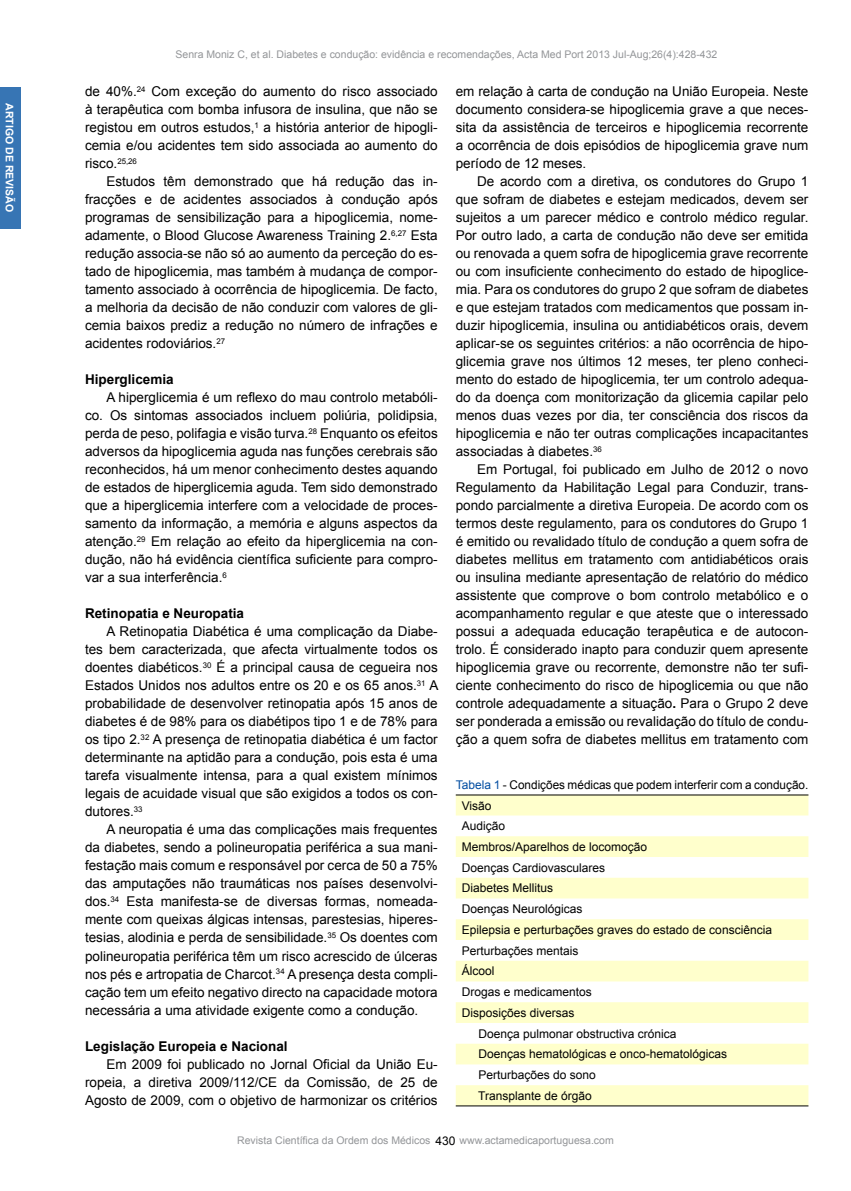
<style>
.page{position:relative;width:851px;height:1191px;background:#fff}
.page>*{position:absolute;margin:0;border:0;box-sizing:border-box;transform-origin:0 0}
.t1{font:13.5px/18px "Arial";color:#000;text-align:justify}
.t2{font:700 13.5px "Arial";color:#000}
.t3{font:12px "Arial";color:#000}
.t4{font:10.5px "Arial";color:#939598}
.t5{font:700 10.5px "Arial";color:#fff}
.s1{font-weight:700}
.s2{color:#034ea2}
</style>
<div class="page">
<svg style="left:456px;top:795px;width:352px;height:310px;fill:#ffc"></svg>
<hr style="left:456px;top:794px;width:352px;height:1px;background:#000">
<hr style="left:456px;top:1105px;width:352px;height:1px;background:#000">
<div style="left:0;top:87px;width:21px;height:141px;background:#3775b4"></div>
<p class="t5" style="left:17px;top:103px;width:110px;rotate:90deg">ARTIGO DE REVISÃO</p>
<p class="t4" style="left:176px;top:47px;width:543px">Senra Moniz C, et al. Diabetes e condução: evidência e recomendações, Acta Med Port 2013 Jul-Aug;26(4):428-432</p>
<p class="t1" style="left:85px;top:82px;width:354px">de 40%.<sup>24</sup> Com exceção do aumento do risco associado à terapêutica com bomba infusora de insulina, que não se registou em outros estudos,<sup>1</sup> a história anterior de hipogli&shy;cemia e/ou acidentes tem sido associada ao aumento do risco.<sup>25,26</sup></p>
<p class="t1" style="left:85px;top:172px;width:354px;text-indent:21px">Estudos têm demonstrado que há redução das in&shy;fracções e de acidentes associados à condução após programas de sensibilização para a hipoglicemia, nome&shy;adamente, o Blood Glucose Awareness Training 2.<sup>6,27</sup> Esta redução associa-se não só ao aumento da perceção do es&shy;tado de hipoglicemia, mas também à mudança de compor&shy;tamento associado à ocorrência de hipoglicemia. De facto, a melhoria da decisão de não conduzir com valores de gli&shy;cemia baixos prediz a redução no número de infrações e acidentes rodoviários.<sup>27</sup></p>
<p class="t2" style="left:85px;top:370px;width:90px">Hiperglicemia</p>
<p class="t1" style="left:85px;top:388px;width:354px;text-indent:21px">A hiperglicemia é um reflexo do mau controlo metabóli&shy;co. Os sintomas associados incluem poliúria, polidipsia, perda de peso, polifagia e visão turva.<sup>28</sup> Enquanto os efeitos adversos da hipoglicemia aguda nas funções cerebrais são reconhecidos, há um menor conhecimento destes aquando de estados de hiperglicemia aguda. Tem sido demonstrado que a hiperglicemia interfere com a velocidade de proces&shy;samento da informação, a memória e alguns aspectos da atenção.<sup>29</sup> Em relação ao efeito da hiperglicemia na con&shy;dução, não há evidência científica suficiente para compro&shy;var a sua interferência.<sup>6</sup></p>
<p class="t2" style="left:85px;top:604px;width:161px">Retinopatia e Neuropatia</p>
<p class="t1" style="left:85px;top:622px;width:355px;text-indent:21px">A Retinopatia Diabética é uma complicação da Diabe&shy;tes bem caracterizada, que afecta virtualmente todos os doentes diabéticos.<sup>30</sup> É a principal causa de cegueira nos Estados Unidos nos adultos entre os 20 e os 65 anos.<sup>31</sup> A probabilidade de desenvolver retinopatia após 15 anos de diabetes é de 98% para os diabétipos tipo 1 e de 78% para os tipo 2.<sup>32</sup> A presença de retinopatia diabética é um factor determinante na aptidão para a condução, pois esta é uma tarefa visualmente intensa, para a qual existem mínimos legais de acuidade visual que são exigidos a todos os con&shy;dutores.<sup>33</sup></p>
<p class="t1" style="left:85px;top:820px;width:354px;text-indent:21px">A neuropatia é uma das complicações mais frequentes da diabetes, sendo a polineuropatia periférica a sua mani&shy;festação mais comum e responsável por cerca de 50 a 75% das amputações não traumáticas nos países desenvolvi&shy;dos.<sup>34</sup> Esta manifesta-se de diversas formas, nomeada&shy;mente com queixas álgicas intensas, parestesias, hiperes&shy;tesias, alodinia e perda de sensibilidade.<sup>35</sup> Os doentes com polineuropatia periférica têm um risco acrescido de úlceras nos pés e artropatia de Charcot.<sup>34</sup> A presença desta compli&shy;cação tem um efeito negativo directo na capacidade motora necessária a uma atividade exigente como a condução.</p>
<p class="t2" style="left:85px;top:1036px;width:204px">Legislação Europeia e Nacional</p>
<p class="t1" style="left:85px;top:1054px;width:354px;text-indent:21px">Em 2009 foi publicado no Jornal Oficial da União Eu&shy;ropeia, a diretiva 2009/112/CE da Comissão, de 25 de Agosto de 2009, com o objetivo de harmonizar os critérios</p>
<p class="t1" style="left:456px;top:82px;width:354px">em relação à carta de condução na União Europeia. Neste documento considera-se hipoglicemia grave a que neces&shy;sita da assistência de terceiros e hipoglicemia recorrente a ocorrência de dois episódios de hipoglicemia grave num período de 12 meses.</p>
<p class="t1" style="left:456px;top:172px;width:354px;text-indent:21px">De acordo com a diretiva, os condutores do Grupo 1 que sofram de diabetes e estejam medicados, devem ser sujeitos a um parecer médico e controlo médico regular.<br>Por outro lado, a carta de condução não deve ser emitida ou renovada a quem sofra de hipoglicemia grave recorrente ou com insuficiente conhecimento do estado de hipoglice&shy;mia. Para os condutores do grupo 2 que sofram de diabetes e que estejam tratados com medicamentos que possam in&shy;duzir hipoglicemia, insulina ou antidiabéticos orais, devem aplicar-se os seguintes critérios: a não ocorrência de hipo&shy;glicemia grave nos últimos 12 meses, ter pleno conheci&shy;mento do estado de hipoglicemia, ter um controlo adequa&shy;do da doença com monitorização da glicemia capilar pelo menos duas vezes por dia, ter consciência dos riscos da hipoglicemia e não ter outras complicações incapacitantes associadas à diabetes.<sup>36</sup></p>
<p class="t1" style="left:456px;top:460px;width:354px;text-indent:21px">Em Portugal, foi publicado em Julho de 2012 o novo Regulamento da Habilitação Legal para Conduzir, trans&shy;pondo parcialmente a diretiva Europeia. De acordo com os termos deste regulamento, para os condutores do Grupo 1 é emitido ou revalidado título de condução a quem sofra de diabetes mellitus em tratamento com antidiabéticos orais ou insulina mediante apresentação de relatório do médico assistente que comprove o bom controlo metabólico e o acompanhamento regular e que ateste que o interessado possui a adequada educação terapêutica e de autocon&shy;trolo. É considerado inapto para conduzir quem apresente hipoglicemia grave ou recorrente, demonstre não ter sufi&shy;ciente conhecimento do risco de hipoglicemia ou que não controle adequadamente a situação<span class="s1">.</span> Para o Grupo 2 deve ser ponderada a emissão ou revalidação do título de condu&shy;ção a quem sofra de diabetes mellitus em tratamento com</p>
<p class="t3" style="left:456px;top:776px;width:354px"><span class="s2">Tabela 1</span> - Condições médicas que podem interferir com a condução.</p>
<p class="t3" style="left:462px;top:797px;width:31px">Visão</p>
<p class="t3" style="left:462px;top:817px;width:45px">Audição</p>
<p class="t3" style="left:462px;top:838px;width:187px">Membros/Aparelhos de locomoção</p>
<p class="t3" style="left:462px;top:859px;width:145px">Doenças Cardiovasculares</p>
<p class="t3" style="left:462px;top:880px;width:93px">Diabetes Mellitus</p>
<p class="t3" style="left:462px;top:900px;width:122px">Doenças Neurológicas</p>
<p class="t3" style="left:462px;top:921px;width:312px">Epilepsia e perturbações graves do estado de consciência</p>
<p class="t3" style="left:462px;top:942px;width:118px">Perturbações mentais</p>
<p class="t3" style="left:462px;top:963px;width:34px">Álcool</p>
<p class="t3" style="left:462px;top:983px;width:132px">Drogas e medicamentos</p>
<p class="t3" style="left:462px;top:1004px;width:114px">Disposições diversas</p>
<p class="t3" style="left:478px;top:1025px;width:200px">Doença pulmonar obstructiva crónica</p>
<p class="t3" style="left:478px;top:1046px;width:250px">Doenças hematológicas e onco-hematológicas</p>
<p class="t3" style="left:478px;top:1066px;width:119px">Perturbações do sono</p>
<p class="t3" style="left:478px;top:1087px;width:115px">Transplante de órgão</p>
<p class="t3" style="left:435px;top:1132px;width:22px">430</p>
<p class="t4" style="left:237px;top:1133px;width:195px">Revista Científica da Ordem dos Médicos</p>
<p class="t4" style="left:459px;top:1133px;width:156px">www.actamedicaportuguesa.com</p>
</div>
